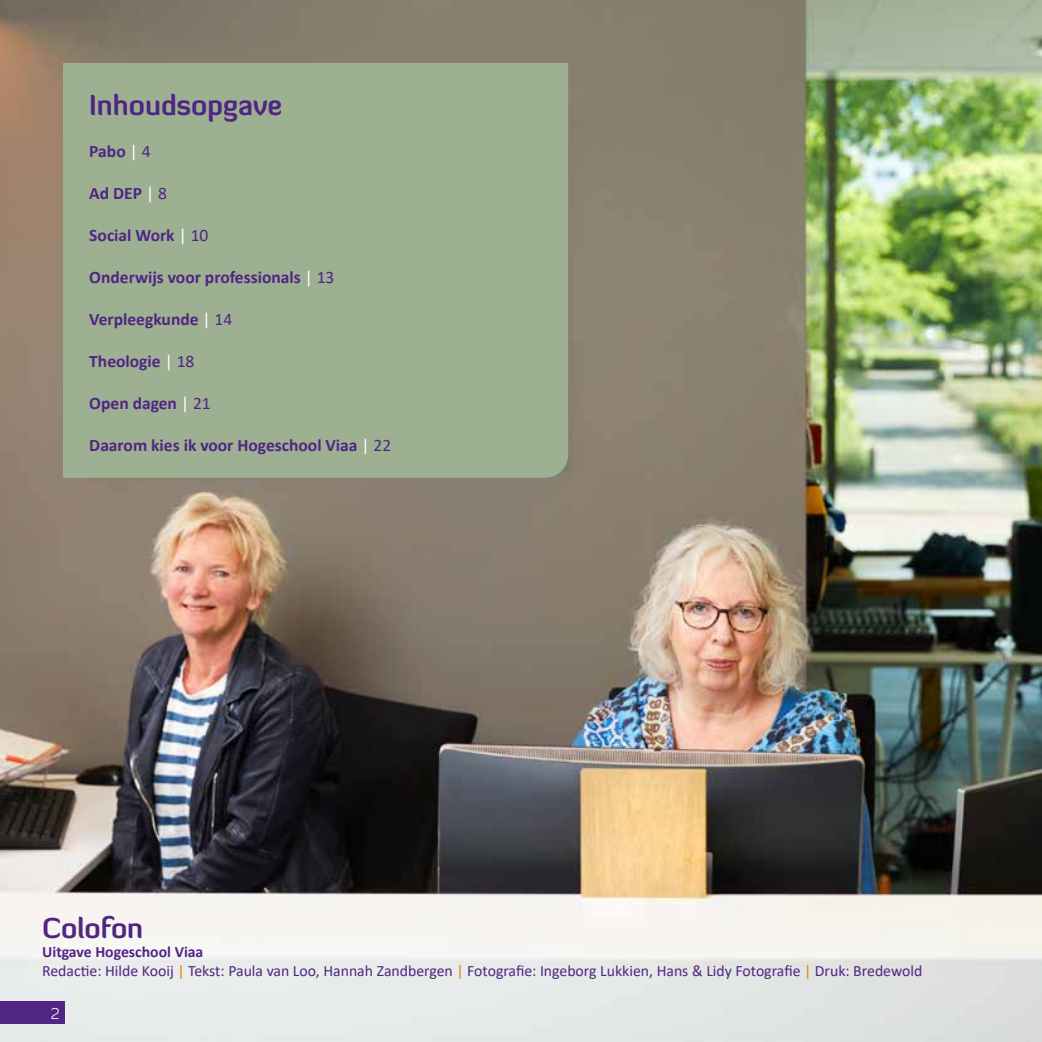
<style>
.page{position:relative;width:1042px;height:1042px;background:#fff}
.page>*{position:absolute;margin:0;border:0;box-sizing:border-box;transform-origin:0 0}
.t1{font:700 28px "Diavlo";color:#502583}
.t2{font:700 17.5px "Calibri";color:#502583}
.t3{font:15.75px/18.9px "Calibri";color:#502583}
.t4{font:300 15.75px "Diavlo";color:#fff}
.s1{font-weight:400;color:#fff}
.s2{font-weight:400}
.s3{font-weight:700}
.s4{color:#ef7d00}
</style>
<div class="page">
<img style="left:0;top:0;width:1042px;height:1042px">
<div style="left:0;top:1002px;width:64px;height:22px;background:#502583"></div>
<div style="left:63px;top:63px;width:505px;height:415px;background:#9db092"></div>
<h1 class="t1" style="left:89px;top:87px;width:195px">Inhoudsopgave</h1>
<p class="t2" style="left:89px;top:139px;width:63px">Pabo <span class="s1">|</span> <span class="s2">4</span></p>
<p class="t2" style="left:89px;top:181px;width:79px">Ad DEP <span class="s1">|</span> <span class="s2">8</span></p>
<p class="t2" style="left:89px;top:223px;width:121px">Social Work <span class="s1">|</span> <span class="s2">10</span></p>
<p class="t2" style="left:89px;top:265px;width:247px">Onderwijs voor professionals <span class="s1">|</span> <span class="s2">13</span></p>
<p class="t2" style="left:89px;top:307px;width:144px">Verpleegkunde <span class="s1">|</span> <span class="s2">14</span></p>
<p class="t2" style="left:89px;top:349px;width:107px">Theologie <span class="s1">|</span> <span class="s2">18</span></p>
<p class="t2" style="left:89px;top:391px;width:123px">Open dagen <span class="s1">|</span> <span class="s2">21</span></p>
<p class="t2" style="left:89px;top:433px;width:303px">Daarom kies ik voor Hogeschool Viaa <span class="s1">|</span> <span class="s2">22</span></p>
<h1 class="t1" style="left:42px;top:910px;width:103px">Colofon</h1>
<p class="t3" style="left:42px;top:941px;width:881px"><span class="s3">Uitgave Hogeschool Viaa<br></span>Redactie: Hilde Kooij <span class="s4">|</span> Tekst: Paula van Loo, Hannah Zandbergen <span class="s4">|</span> Fotografie: Ingeborg Lukkien, Hans &amp; Lidy Fotografie <span class="s4">|</span> Druk: Bredewold</p>
<p class="t4" style="left:51px;top:1003px;width:10px">2</p>
</div>
